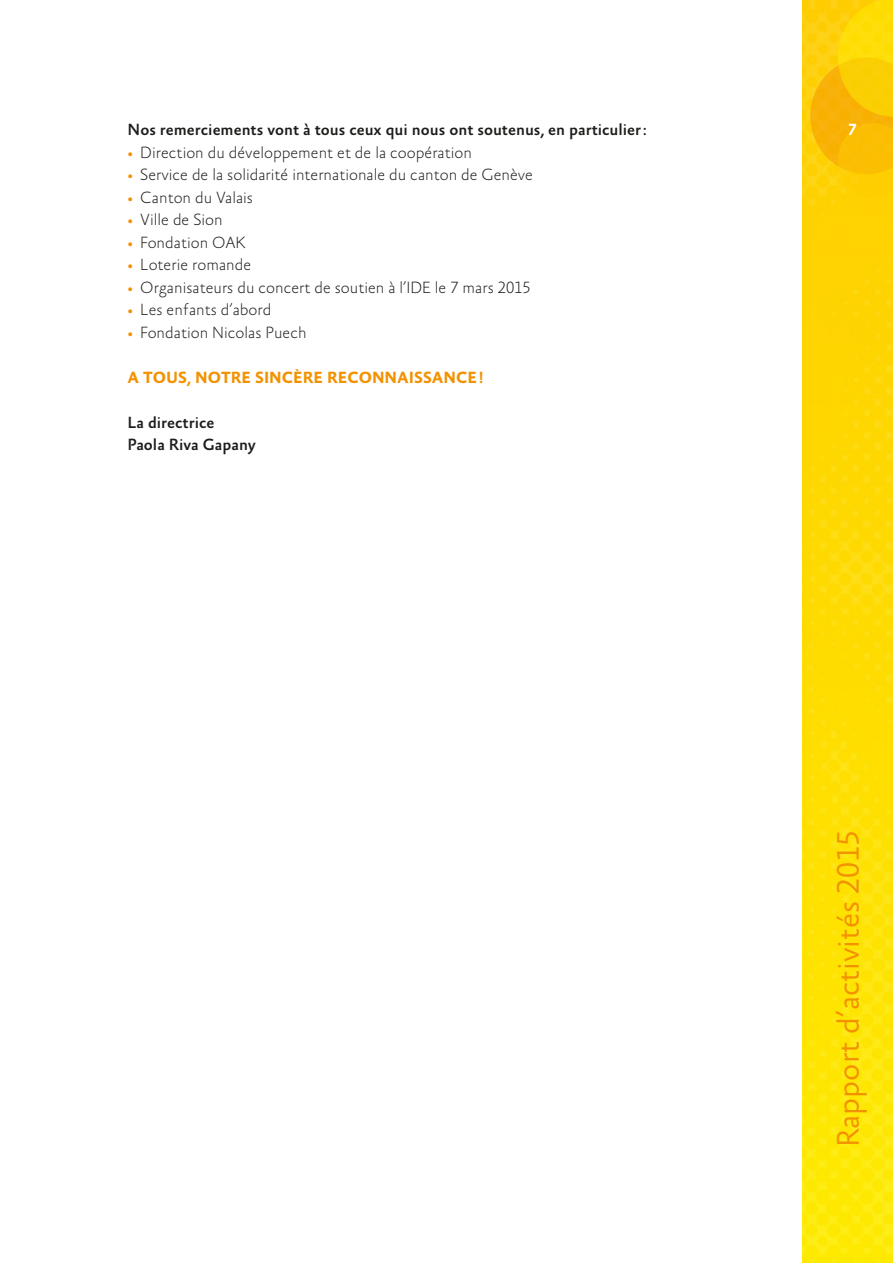
<style>
.page{position:relative;width:893px;height:1263px;background:#fff}
.page>*{position:absolute;margin:0;border:0;box-sizing:border-box;transform-origin:0 0}
.t1{font:300 31.95px "Absara Sans TF";color:#f39200}
.t2{font:100 16.5px "Absara Sans TF";color:#1d1d1b}
.t3{font:500 16.5px/22.5px "Absara Sans TF";color:#1d1d1b}
.t4{font:700 16.5px "Absara Sans TF";color:#f39200}
.t5{font:700 16.5px "Absara Sans TF";color:#fff}
.s1{color:#f39200}
</style>
<div class="page">
<img style="left:802px;top:0;width:91px;height:1263px">
<svg style="left:810px;top:0;width:83px;height:197px;background:#fbc805"></svg>
<p class="t3" style="left:128px;top:119px;width:521px">Nos remerciements vont à tous ceux qui nous ont soutenus, en particulier:</p>
<p class="t5" style="left:848px;top:121px;width:10px">7</p>
<p class="t2" style="left:128px;top:143px;width:346px"><span class="s1">•</span> Direction du développement et de la coopération</p>
<p class="t2" style="left:128px;top:166px;width:407px"><span class="s1">•</span> Service de la solidarité internationale du canton de Genève</p>
<p class="t2" style="left:128px;top:188px;width:127px"><span class="s1">•</span> Canton du Valais</p>
<p class="t2" style="left:128px;top:211px;width:97px"><span class="s1">•</span> Ville de Sion</p>
<p class="t2" style="left:128px;top:233px;width:120px"><span class="s1">•</span> Fondation OAK</p>
<p class="t2" style="left:128px;top:256px;width:125px"><span class="s1">•</span> Loterie romande</p>
<p class="t2" style="left:128px;top:278px;width:405px"><span class="s1">•</span> Organisateurs du concert de soutien à l’I DE le 7 mars 2015</p>
<p class="t2" style="left:128px;top:301px;width:145px"><span class="s1">•</span> Les enfants d’abord</p>
<p class="t2" style="left:128px;top:323px;width:181px"><span class="s1">•</span> Fondation N icolas Puech</p>
<p class="t4" style="left:128px;top:368px;width:357px">A TOUS, NOTRE SI NCÈRE RECONNAISSANCE !</p>
<p class="t3" style="left:128px;top:412px;width:130px">La directrice<br>Paola Riva Gapany</p>
<h1 class="t1" style="left:832px;top:1147px;width:322px;rotate:-90deg">Rapport d’activités 2015</h1>
</div>
